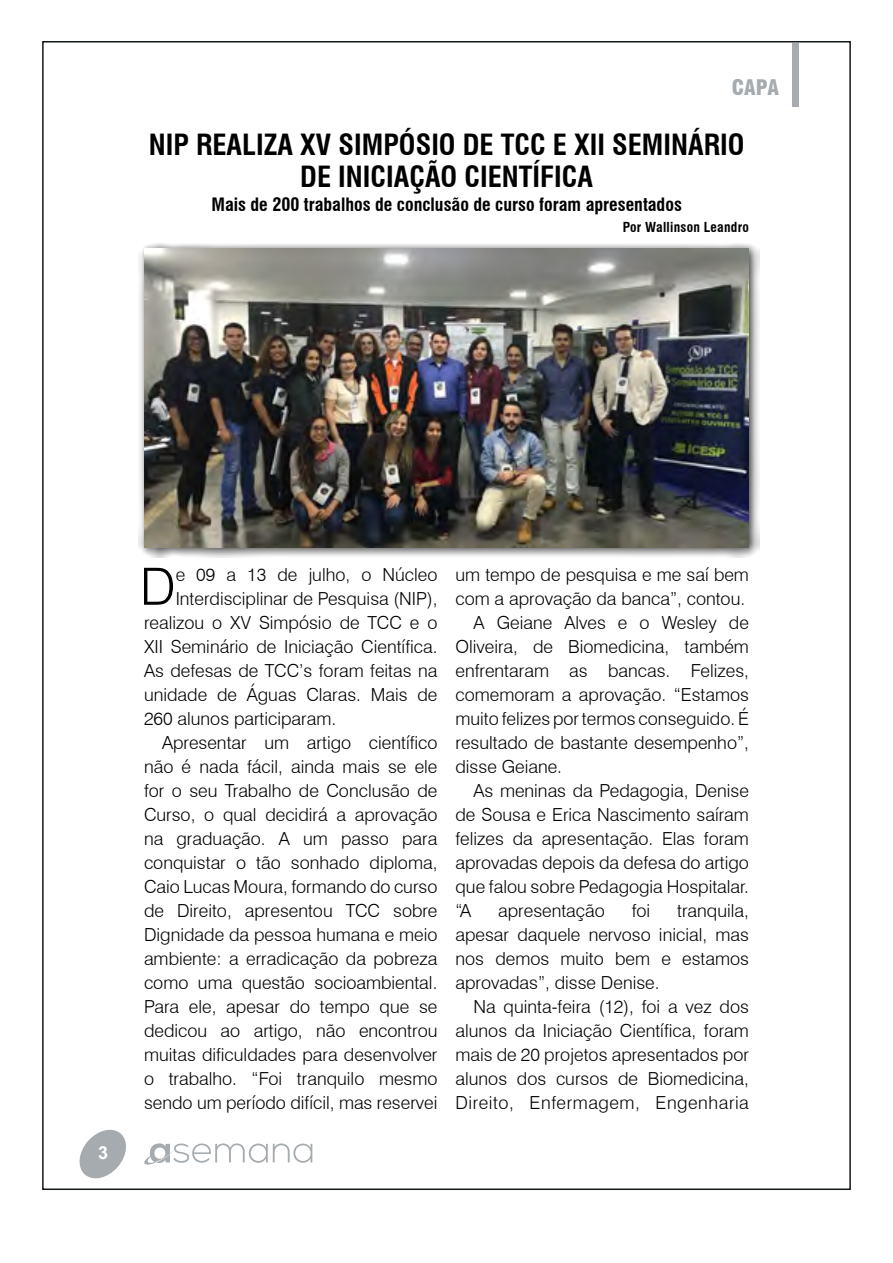
<style>
.page{position:relative;width:893px;height:1263px;background:#fff}
.page>*{position:absolute;margin:0;border:0;box-sizing:border-box;transform-origin:0 0}
.t1{font:300 51.3px "Swiss 721 BT";color:#000}
.t2{font:700 condensed 28.5px/31.5px "Swiss 721 BT";color:#000;text-align:center}
.t3{font:900 condensed 21px "Swiss 721 BT";color:#a6abaf}
.t4{font:300 18px/24px "Swiss 721 BT";color:#000;text-align:justify}
.t5{font:700 condensed 18px "Swiss 721 BT";color:#000}
.t6{font:700 18px "Arial";color:#fff}
.t7{font:700 condensed 13.5px "Swiss 721 BT";letter-spacing:.02em;color:#000}
</style>
<div class="page">
<svg style="left:79px;top:1129px;width:47px;height:50px"></svg>
<svg style="left:144px;top:1143px;width:169px;height:22px"></svg>
<div style="left:792px;top:44px;width:7px;height:63px;background:#a6abaf"></div>
<div style="left:138px;top:243px;width:621px;height:315px;background:#000;opacity:.75"></div>
<img style="left:144px;top:248px;width:605px;height:300px">
<p class="t3" style="left:732px;top:75px;width:49px">CAPA</p>
<h2 class="t2" style="left:149px;top:129px;width:597px">NIP REALIZA XV SIMPÓSIO DE TCC E XII SEMINÁRIO<br>DE INICIAÇÃO CIENTÍFICA</h2>
<p class="t5" style="left:211px;top:193px;width:472px">Mais de 200 trabalhos de conclusão de curso foram apresentados</p>
<p class="t7" style="left:623px;top:219px;width:128px">Por Wallinson Leandro</p>
<p class="t6" style="left:98px;top:1140px;width:12px">3</p>
<h1 class="t1" style="left:140px;top:555px;width:37px">D</h1>
<p class="t4" style="left:176px;top:562px;width:263px">e 09 a 13 de julho, o Núcleo</p>
<p class="t4" style="left:176px;top:586px;width:263px">Interdisciplinar de Pesquisa (NIP),</p>
<p class="t4" style="left:144px;top:610px;width:295px">realizou o XV Simpósio de TCC e o</p>
<p class="t4" style="left:144px;top:634px;width:295px">XII Seminário de Iniciação Científica.</p>
<p class="t4" style="left:144px;top:658px;width:295px">As defesas de TCC’s foram feitas na</p>
<p class="t4" style="left:144px;top:682px;width:295px">unidade de Águas Claras. Mais de</p>
<p class="t4" style="left:144px;top:706px;width:194px">260 alunos participaram.</p>
<p class="t4" style="left:162px;top:730px;width:277px">Apresentar um artigo científico</p>
<p class="t4" style="left:144px;top:754px;width:295px">não é nada fácil, ainda mais se ele</p>
<p class="t4" style="left:144px;top:778px;width:295px">for o seu Trabalho de Conclusão de</p>
<p class="t4" style="left:144px;top:802px;width:295px">Curso, o qual decidirá a aprovação</p>
<p class="t4" style="left:144px;top:826px;width:295px">na graduação. A um passo para</p>
<p class="t4" style="left:144px;top:850px;width:295px">conquistar o tão sonhado diploma,</p>
<p class="t4" style="left:144px;top:874px;width:295px">Caio Lucas Moura, formando do curso</p>
<p class="t4" style="left:144px;top:898px;width:295px">de Direito, apresentou TCC sobre</p>
<p class="t4" style="left:144px;top:922px;width:295px">Dignidade da pessoa humana e meio</p>
<p class="t4" style="left:144px;top:946px;width:295px">ambiente: a erradicação da pobreza</p>
<p class="t4" style="left:144px;top:970px;width:295px">como uma questão socioambiental.</p>
<p class="t4" style="left:144px;top:994px;width:295px">Para ele, apesar do tempo que se</p>
<p class="t4" style="left:144px;top:1018px;width:295px">dedicou ao artigo, não encontrou</p>
<p class="t4" style="left:144px;top:1042px;width:295px">muitas dificuldades para desenvolver</p>
<p class="t4" style="left:144px;top:1066px;width:295px">o trabalho. “Foi tranquilo mesmo</p>
<p class="t4" style="left:144px;top:1090px;width:295px">sendo um período difícil, mas reservei</p>
<p class="t4" style="left:455px;top:562px;width:295px">um tempo de pesquisa e me saí bem</p>
<p class="t4" style="left:455px;top:586px;width:291px">com a aprovação da banca”, contou.</p>
<p class="t4" style="left:473px;top:610px;width:277px">A Geiane Alves e o Wesley de</p>
<p class="t4" style="left:455px;top:634px;width:295px">Oliveira, de Biomedicina, também</p>
<p class="t4" style="left:455px;top:658px;width:295px">enfrentaram as bancas. Felizes,</p>
<p class="t4" style="left:455px;top:682px;width:295px">comemoram a aprovação. “Estamos</p>
<p class="t4" style="left:455px;top:706px;width:295px">muito felizes por termos conseguido. É</p>
<p class="t4" style="left:455px;top:730px;width:295px">resultado de bastante desempenho”,</p>
<p class="t4" style="left:455px;top:754px;width:108px">disse Geiane.</p>
<p class="t4" style="left:473px;top:778px;width:277px">As meninas da Pedagogia, Denise</p>
<p class="t4" style="left:455px;top:802px;width:295px">de Sousa e Erica Nascimento saíram</p>
<p class="t4" style="left:455px;top:826px;width:295px">felizes da apresentação. Elas foram</p>
<p class="t4" style="left:455px;top:850px;width:295px">aprovadas depois da defesa do artigo</p>
<p class="t4" style="left:455px;top:874px;width:295px">que falou sobre Pedagogia Hospitalar.</p>
<p class="t4" style="left:455px;top:898px;width:17px">“A</p>
<p class="t4" style="left:498px;top:898px;width:108px">apresentação</p>
<p class="t4" style="left:632px;top:898px;width:20px">foi</p>
<p class="t4" style="left:455px;top:898px;width:295px;text-indent:222px">tranquila, apesar daquele nervoso inicial, mas nos demos muito bem e estamos aprovadas”, disse Denise.</p>
<p class="t4" style="left:455px;top:994px;width:295px;text-indent:18px">Na quinta-feira (12), foi a vez dos alunos da Iniciação Científica, foram mais de 20 projetos apresentados por alunos dos cursos de Biomedicina, Direito, Enfermagem, Engenharia</p>
</div>
